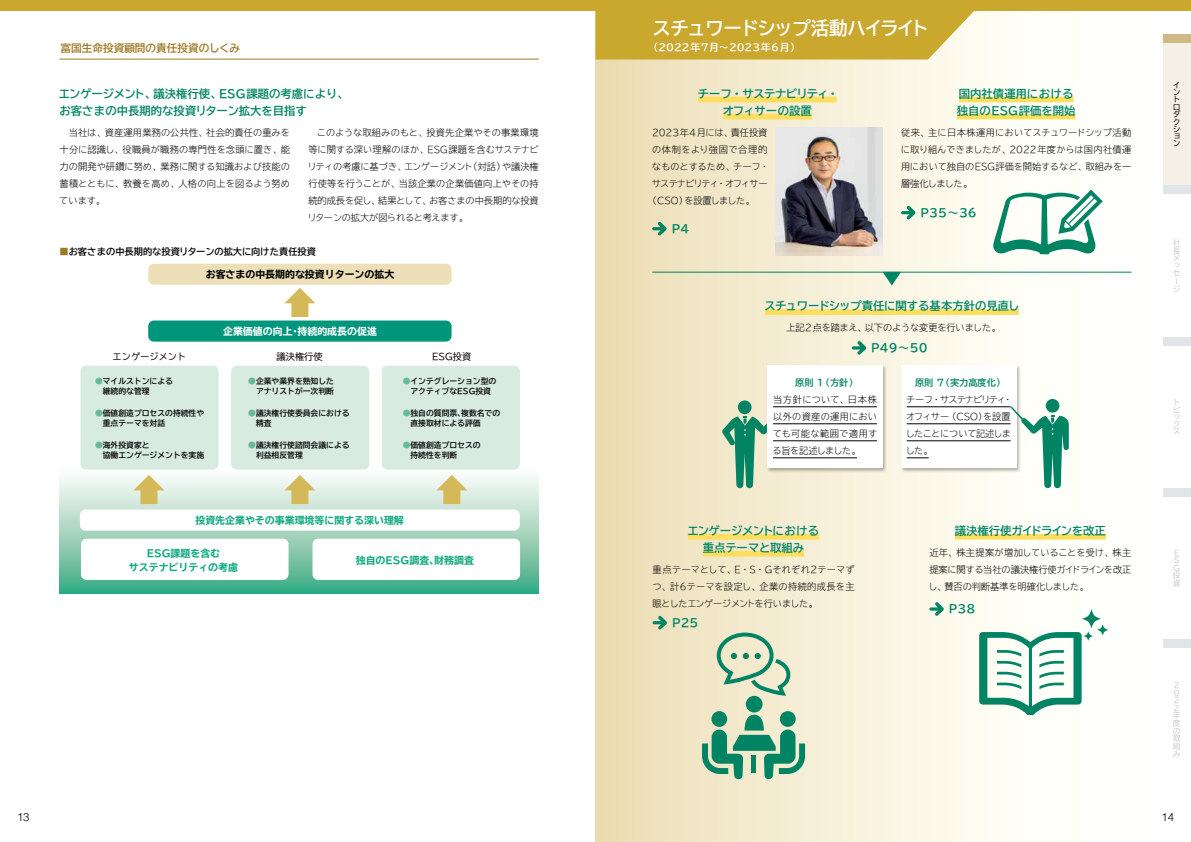
<style>
.page{position:relative;width:1191px;height:842px;background:#fff}
.page>*{position:absolute;margin:0;border:0;box-sizing:border-box;transform-origin:0 0}
.t1{font:700 18.4px "TBUD Go Std";letter-spacing:-.075em;color:#fff}
.t2{font:700 11.3px/17px "TBUD Go Std";color:#008463}
.t3{font:700 11.3px/17px "TBUD Go Std";letter-spacing:-.04em;color:#008463;text-align:center}
.t4{font:700 11.3px "TBUD Go Std";letter-spacing:-.02em;color:#008463}
.t5{font:300 11.3px "Helvetica";color:#000}
.t6{font:700 10.6px "TBUD Go Std";color:#9f7925}
.t7{font:700 expanded 9.9px/14.2px "TBUD Go Std";color:#14aa82;text-align:center}
.t8{font:700 expanded 9.9px "TBUD Go Std";color:#000}
.t9{font:700 9.9px "TBUD Go Std";letter-spacing:.025em;color:#fff}
.t10{font:700 expanded 9.9px "TBUD Go Std";color:#fff}
.t11{font:300 9.2px/17px "TBUD Go Std Super";letter-spacing:-.005em;color:#000;text-align:justify}
.t12{font:300 9.2px/17px "TBUD Go Std Super";letter-spacing:-.07em;color:#000}
.t13{font:700 9.2px "TBUD Go Std";color:#000}
.t14{font:9.2px "TBUD Go Std";color:#000}
.t15{font:700 9.2px "TBUD Go Std";letter-spacing:-.005em;color:#008463}
.t16{font:300 9.2px "TBUD Go Std Super";letter-spacing:-.1em;color:#000}
.t17{font:300 9.2px "TBUD Go Std Super";letter-spacing:-.045em;color:#000}
.t18{font:300 9.2px "TBUD Go Std Super";letter-spacing:.07em;color:#000}
.t19{font:700 7.8px/10.6px "TBUD Go Std";color:#000}
.t20{font:7.8px/7.6px "TBUD Go Std";color:#c9caca}
.t21{font:7.8px/7.3px "TBUD Go Std";color:#000}
.s1{color:#9f7925}
.s2{color:#68bb99}
</style>
<div class="page">
<div style="left:595px;top:11px;width:566px;height:831px;background:linear-gradient(to right,#ecdfb6,#fff)"></div>
<div style="left:1162px;top:34px;width:29px;height:151px;background:#f5f0e6"></div>
<div style="left:1162px;top:34px;width:29px;height:9px;background:#cfb987"></div>
<div style="left:1162px;top:185px;width:29px;height:9px;background:#e1e5e8"></div>
<div style="left:1162px;top:337px;width:29px;height:8px;background:#e1e5e8"></div>
<div style="left:1162px;top:488px;width:29px;height:9px;background:#e1e5e8"></div>
<div style="left:1162px;top:639px;width:29px;height:9px;background:#e1e5e8"></div>
<div style="left:0;top:0;width:1191px;height:11px;background:#caa72d"></div>
<div style="left:738px;top:400px;width:13px;height:14px;background:#008463;border-radius:50%"></div>
<svg style="left:722px;top:416px;width:54px;height:72px;background:#83ba9c"></svg>
<div style="left:698px;top:97px;width:138px;height:5px;background:#ffde5e"></div>
<div style="left:723px;top:114px;width:89px;height:5px;background:#ffde5e"></div>
<div style="left:688px;top:534px;width:131px;height:6px;background:#ffde5e"></div>
<div style="left:703px;top:551px;width:101px;height:6px;background:#ffde5e"></div>
<div style="left:764px;top:309px;width:255px;height:6px;background:#ffde5e"></div>
<div style="left:959px;top:97px;width:114px;height:5px;background:#ffde5e"></div>
<div style="left:957px;top:114px;width:118px;height:5px;background:#ffde5e"></div>
<div style="left:955px;top:534px;width:151px;height:6px;background:#ffde5e"></div>
<div style="left:766px;top:365px;width:121px;height:108px;background:#000;opacity:.3"></div>
<div style="left:767px;top:366px;width:115px;height:102px;background:#fff"></div>
<hr style="left:773px;top:407px;width:104px;height:1px;background:#000">
<hr style="left:773px;top:424px;width:104px;height:1px;background:#000">
<hr style="left:773px;top:441px;width:104px;height:1px;background:#000">
<hr style="left:773px;top:458px;width:84px;height:1px;background:#000">
<div style="left:900px;top:365px;width:121px;height:108px;background:#000;opacity:.3"></div>
<div style="left:901px;top:366px;width:115px;height:102px;background:#fff"></div>
<hr style="left:906px;top:407px;width:104px;height:1px;background:#000">
<hr style="left:906px;top:424px;width:104px;height:1px;background:#000">
<hr style="left:906px;top:441px;width:104px;height:1px;background:#000">
<svg style="left:906px;top:458px;width:22px;height:1px"></svg>
<svg style="left:60px;top:466px;width:479px;height:128px"></svg>
<div style="left:148px;top:264px;width:303px;height:21px;background:#ede0b9;border-radius:6px"></div>
<div style="left:148px;top:320px;width:303px;height:22px;background:#00967b;border-radius:6px"></div>
<div style="left:80px;top:509px;width:440px;height:22px;background:#fff;border-radius:6px"></div>
<div style="left:81px;top:539px;width:207px;height:41px;background:#fff;border-radius:6px"></div>
<div style="left:312px;top:539px;width:208px;height:41px;background:#fff;border-radius:6px"></div>
<div style="left:80px;top:366px;width:139px;height:103px;background:#d7ebe1;border-radius:5px"></div>
<div style="left:231px;top:366px;width:138px;height:103px;background:#d7ebe1;border-radius:5px"></div>
<div style="left:382px;top:366px;width:138px;height:103px;background:#d7ebe1;border-radius:5px"></div>
<div style="left:291px;top:301px;width:17px;height:16px;background:#d5b858"></div>
<svg style="left:285px;top:288px;width:30px;height:15px"></svg>
<div style="left:291px;top:488px;width:17px;height:16px;background:#d5b858"></div>
<svg style="left:284px;top:475px;width:31px;height:15px"></svg>
<div style="left:443px;top:488px;width:17px;height:16px;background:#d5b858"></div>
<svg style="left:436px;top:475px;width:31px;height:15px"></svg>
<div style="left:140px;top:488px;width:17px;height:16px;background:#d5b858"></div>
<svg style="left:133px;top:475px;width:31px;height:15px"></svg>
<svg style="left:595px;top:11px;width:389px;height:49px;background:#ceae3f"></svg>
<img style="left:776px;top:128px;width:106px;height:127px">
<svg style="left:851px;top:340px;width:15px;height:15px"></svg>
<svg style="left:652px;top:615px;width:15px;height:15px"></svg>
<svg style="left:929px;top:601px;width:15px;height:16px"></svg>
<hr style="left:652px;top:272px;width:479px;height:1px;background:#008463">
<svg style="left:882px;top:272px;width:19px;height:14px"></svg>
<div style="left:1045px;top:399px;width:14px;height:14px;background:#008463;border-radius:50%"></div>
<svg style="left:1010px;top:406px;width:58px;height:82px"></svg>
<svg style="left:992px;top:190px;width:110px;height:65px"></svg>
<svg style="left:979px;top:609px;width:129px;height:106px"></svg>
<hr style="left:60px;top:59px;width:479px;height:1px;background:#9f7925">
<svg style="left:716px;top:633px;width:74px;height:63px;background:#bfd4b7"></svg>
<div style="left:742px;top:653px;width:7px;height:6px;background:#008463;border-radius:50%"></div>
<div style="left:754px;top:653px;width:7px;height:6px;background:#008463;border-radius:50%"></div>
<div style="left:746px;top:696px;width:16px;height:16px;background:#008463;border-radius:50%"></div>
<svg style="left:711px;top:711px;width:16px;height:16px"></svg>
<div style="left:780px;top:711px;width:15px;height:16px;background:#008463;border-radius:50%"></div>
<svg style="left:702px;top:715px;width:103px;height:64px;background:#79b798"></svg>
<div style="left:751px;top:755px;width:5px;height:17px;background:#008463"></div>
<svg style="left:652px;top:221px;width:15px;height:15px"></svg>
<svg style="left:901px;top:205px;width:14px;height:15px"></svg>
<p class="t6" style="left:61px;top:39px;width:181px">富国生命投資顧問の責任投資のしくみ</p>
<h1 class="t1" style="left:652px;top:13px;width:278px">スチュワードシップ活動ハイライト</h1>
<p class="t9" style="left:648px;top:39px;width:153px">（2022年7月～ 2023年6月）</p>
<p class="t2" style="left:59px;top:85px;width:291px">エンゲージメント、議決権行使、ESG課題の考慮により、お客さまの中長期的な投資リターン拡大を目指す</p>
<p class="t3" style="left:698px;top:85px;width:142px">チーフ・サステナビリティ・オフィサーの設置</p>
<p class="t2" style="left:957px;top:85px;width:120px">国内社債運用における独自のESG評価を開始</p>
<p class="t11" style="left:59px;top:123px;width:232px;text-indent:10px">当社は、資産運用業務の公共性、社会的責任の重みを十分に認識し、役職員が職務の専門性を念頭に置き、能力の開発や研鑽に努め、業務に関する知識および技能の蓄積とともに、教養を高め、人格の向上を図るよう努めています。</p>
<p class="t11" style="left:652px;top:123px;width:117px">2023年4月には、責任投資</p>
<p class="t11" style="left:307px;top:123px;width:233px;text-indent:9px">このような取組みのもと、投資先企業やその事業環境等に関する深い理解のほか、ESG課題を含むサステナビリティの考慮に基づき、エンゲージメント（対話）や議決権行使等を行うことが、当該企業の企業価値向上やその持続的成長を促し、結果として、お客さまの中長期的な投資リターンの拡大が図られると考えます。</p>
<p class="t13" style="left:60px;top:244px;width:258px"><span class="s1">■</span>お客さまの中長期的な投資リターンの拡大に向けた責任投資</p>
<p class="t8" style="left:206px;top:269px;width:190px">お客さまの中長期的な投資リターンの拡大</p>
<p class="t18" style="left:652px;top:142px;width:117px">の体制をより強固で合理的</p>
<p class="t11" style="left:652px;top:157px;width:118px">なものとするため、チーフ・</p>
<p class="t16" style="left:652px;top:176px;width:117px">サステナビリティ・オフィサー</p>
<p class="t17" style="left:647px;top:193px;width:109px">（CSO）を設置しました。</p>
<p class="t2" style="left:671px;top:220px;width:19px">P4</p>
<p class="t11" style="left:900px;top:123px;width:232px">従来、主に日本株運用においてスチュワードシップ活動に取り組んできましたが、2022年度からは国内社債運用において独自のESG評価を開始するなど、取組みを一層強化しました。</p>
<p class="t2" style="left:920px;top:204px;width:58px">P35〜36</p>
<p class="t10" style="left:223px;top:326px;width:155px">企業価値の向上・持続的成長の促進</p>
<p class="t14" style="left:113px;top:348px;width:75px">エンゲージメント</p>
<p class="t14" style="left:277px;top:348px;width:48px">議決権行使</p>
<p class="t14" style="left:432px;top:348px;width:41px">ESG投資</p>
<p class="t19" style="left:95px;top:376px;width:79px"><span class="s2">●</span>マイルストンによる　継続的な管理</p>
<p class="t19" style="left:95px;top:408px;width:111px"><span class="s2">●</span>価値創造プロセスの持続性や　重点テーマを対話</p>
<p class="t19" style="left:95px;top:439px;width:111px"><span class="s2">●</span>海外投資家と<br>　協働エンゲージメントを実施</p>
<p class="t19" style="left:248px;top:376px;width:87px"><span class="s2">●</span>企業や業界を熟知した　アナリストが一次判断</p>
<p class="t19" style="left:248px;top:408px;width:103px"><span class="s2">●</span>議決権行使委員会における　精査</p>
<p class="t19" style="left:248px;top:439px;width:103px"><span class="s2">●</span>議決権行使諮問会議による　利益相反管理</p>
<p class="t19" style="left:403px;top:376px;width:95px"><span class="s2">●</span>インテグレーション型の　アクティブなESG投資</p>
<p class="t19" style="left:403px;top:408px;width:99px"><span class="s2">●</span>独自の質問票、複数名での　直接取材による評価</p>
<p class="t19" style="left:403px;top:439px;width:79px"><span class="s2">●</span>価値創造プロセスの　持続性を判断</p>
<p class="t7" style="left:195px;top:514px;width:210px">投資先企業やその事業環境等に関する深い理解</p>
<p class="t7" style="left:129px;top:546px;width:111px">ESG課題を含む<br>サステナビリティの考慮</p>
<p class="t7" style="left:356px;top:554px;width:120px">独自のESG調査、財務調査</p>
<p class="t2" style="left:764px;top:298px;width:257px">スチュワードシップ責任に関する基本方針の見直し</p>
<p class="t11" style="left:786px;top:319px;width:216px">上記2点を踏まえ、以下のような変更を行いました。</p>
<p class="t2" style="left:871px;top:340px;width:58px">P49〜50</p>
<p class="t15" style="left:795px;top:375px;width:64px">原則 1（方針）</p>
<p class="t11" style="left:772px;top:391px;width:106px">当方針について、日本株以外の資産の運用においても可能な範囲で適用する旨を記述しました。</p>
<p class="t2" style="left:687px;top:522px;width:133px;text-align:center">エンゲージメントにおける重点テーマと取組み</p>
<p class="t11" style="left:652px;top:561px;width:204px">重点テーマとして、E・S・Gそれぞれ2テーマずつ、計6テーマを設定し、企業の持続的成長を主眼としたエンゲージメントを行いました。</p>
<p class="t2" style="left:672px;top:614px;width:28px">P25</p>
<p class="t15" style="left:915px;top:375px;width:92px">原則 7（実力高度化）</p>
<p class="t12" style="left:905px;top:391px;width:108px">チーフ・サステナビリティ・オフィサー（CSO）を設置したことについて記述しました。</p>
<p class="t4" style="left:955px;top:522px;width:153px">議決権行使ガイドラインを改正</p>
<p class="t11" style="left:928px;top:544px;width:204px">近年、株主提案が増加していることを受け、株主提案に関する当社の議決権行使ガイドラインを改正し、賛否の判断基準を明確化しました。</p>
<p class="t2" style="left:949px;top:601px;width:28px">P38</p>
<p class="t21" style="left:1172px;top:81px;width:9px">イントロダクション</p>
<p class="t20" style="left:1172px;top:239px;width:9px">社長メッセージ</p>
<p class="t20" style="left:1172px;top:398px;width:9px">トピックス</p>
<p class="t20" style="left:1172px;top:549px;width:9px">Ｅ<br>Ｓ<br>Ｇ投資</p>
<p class="t20" style="left:1172px;top:681px;width:9px">２<br>０<br>２<br>２年度の取組み</p>
<p class="t5" style="left:17px;top:807px;width:14px">13</p>
<p class="t5" style="left:1161px;top:807px;width:14px">14</p>
</div>
